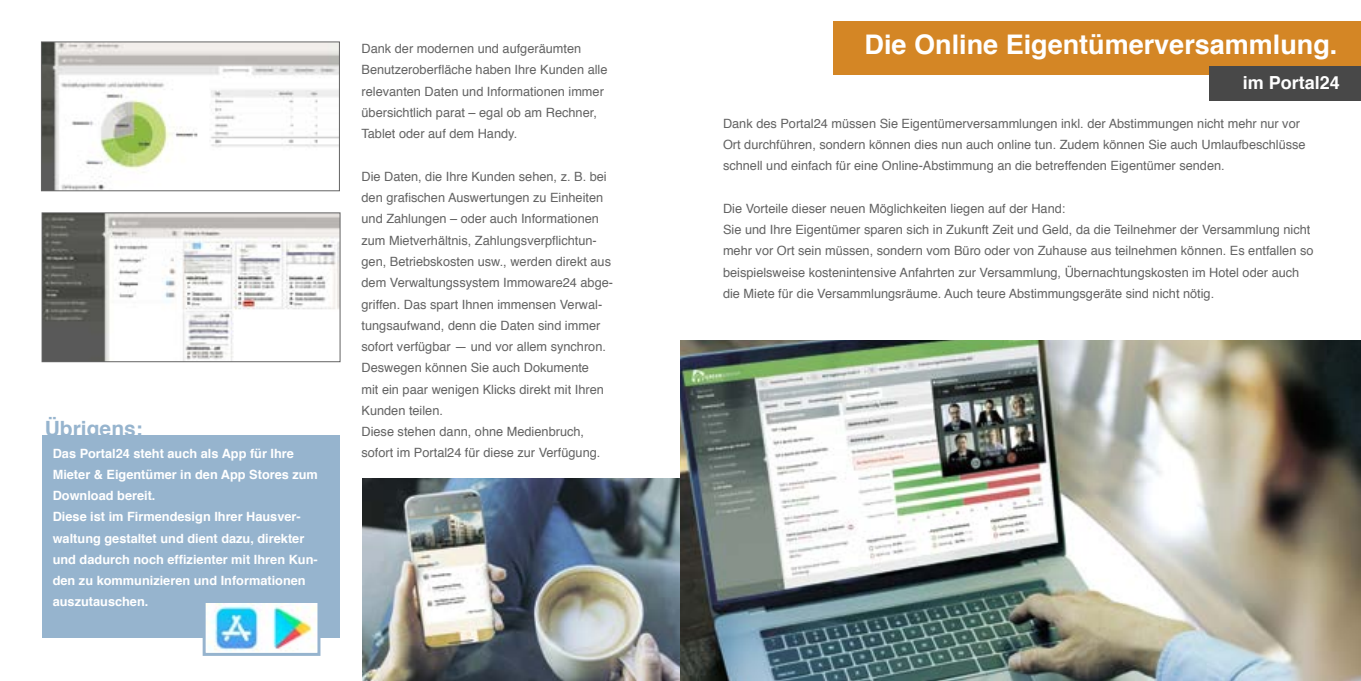
<style>
.page{position:relative;width:1361px;height:681px;background:#fff}
.page>*{position:absolute;margin:0;border:0;box-sizing:border-box;transform-origin:0 0}
.t1{font:700 27px "Helvetica";color:#fff}
.t2{font:700 21px "Helvetica";color:#96b4ce}
.t3{font:700 18px "Helvetica";color:#fff}
.t4{font:12.75px/21.3px "Helvetica";color:#636363}
.t5{font:700 12.75px/21.3px "Helvetica";color:#fff}
</style>
<div class="page">
<svg style="left:41px;top:42px;width:299px;height:149px"></svg>
<svg style="left:42px;top:212px;width:298px;height:150px"></svg>
<img style="left:362px;top:478px;width:318px;height:202px">
<div style="left:43px;top:435px;width:297px;height:202px;background:#96b4ce"></div>
<img style="left:207px;top:603px;width:109px;height:48px">
<div style="left:203px;top:599px;width:117px;height:56px;border:3px solid #96b4ce"></div>
<div style="left:833px;top:21px;width:528px;height:53px;background:#d48625"></div>
<img style="left:680px;top:340px;width:681px;height:340px">
<div style="left:1209px;top:66px;width:152px;height:35px;background:#484848"></div>
<h2 class="t2" style="left:45px;top:411px;width:100px">Übrigens:</h2>
<p class="t4" style="left:361px;top:38px;width:247px">Dank der modernen und aufgeräumten Benutzeroberfläche haben Ihre Kunden alle relevanten Daten und Informationen immer übersichtlich parat – egal ob am Rechner, Tablet oder auf dem Handy.</p>
<p class="t4" style="left:361px;top:166px;width:253px">Die Daten, die Ihre Kunden sehen, z. B. bei den grafischen Auswertungen zu Einheiten und Zahlungen – oder auch Informationen zum Mietverhältnis, Zahlungsverpflichtun&shy;gen, Betriebskosten usw., werden direkt aus dem Verwaltungssystem Immoware24 abge&shy;griffen. Das spart Ihnen immensen Verwal&shy;tungsaufwand, denn die Daten sind immer sofort verfügbar — und vor allem synchron.<br>Deswegen können Sie auch Dokumente<br>mit ein paar wenigen Klicks direkt mit Ihren Kunden teilen.<br>Diese stehen dann, ohne Medienbruch,</p>
<p class="t5" style="left:53px;top:442px;width:243px">Das Portal24 steht auch als App für Ihre</p>
<p class="t4" style="left:361px;top:442px;width:240px">sofort im Portal24 für diese zur Verfügung.</p>
<p class="t5" style="left:53px;top:463px;width:267px">Mieter &amp; Eigentümer in den App Stores zum Download bereit.<br>Diese ist im Firmendesign Ihrer Hausver&shy;waltung gestaltet und dient dazu, direkter und dadurch noch effizienter mit Ihren Kun&shy;den zu kommunizieren und Informationen auszutauschen.</p>
<h1 class="t1" style="left:864px;top:23px;width:474px">Die Online Eigentümerversammlung.</h1>
<h3 class="t3" style="left:1242px;top:68px;width:99px">im Portal24</h3>
<p class="t4" style="left:723px;top:113px;width:584px">Dank des Portal24 müssen Sie Eigentümerversammlungen inkl. der Abstimmungen nicht mehr nur vor<br>Ort durchführen, sondern können dies nun auch online tun. Zudem können Sie auch Umlaufbeschlüsse schnell und einfach für eine Online-Abstimmung an die betreffenden Eigentümer senden.</p>
<p class="t4" style="left:723px;top:198px;width:592px">Die Vorteile dieser neuen Möglichkeiten liegen auf der Hand:<br>Sie und Ihre Eigentümer sparen sich in Zukunft Zeit und Geld, da die Teilnehmer der Versammlung nicht mehr vor Ort sein müssen, sondern vom Büro oder von Zuhause aus teilnehmen können. Es entfallen so beispielsweise kostenintensive Anfahrten zur Versammlung, Übernachtungskosten im Hotel oder auch die Miete für die Versammlungsräume. Auch teure Abstimmungsgeräte sind nicht nötig.</p>
</div>
